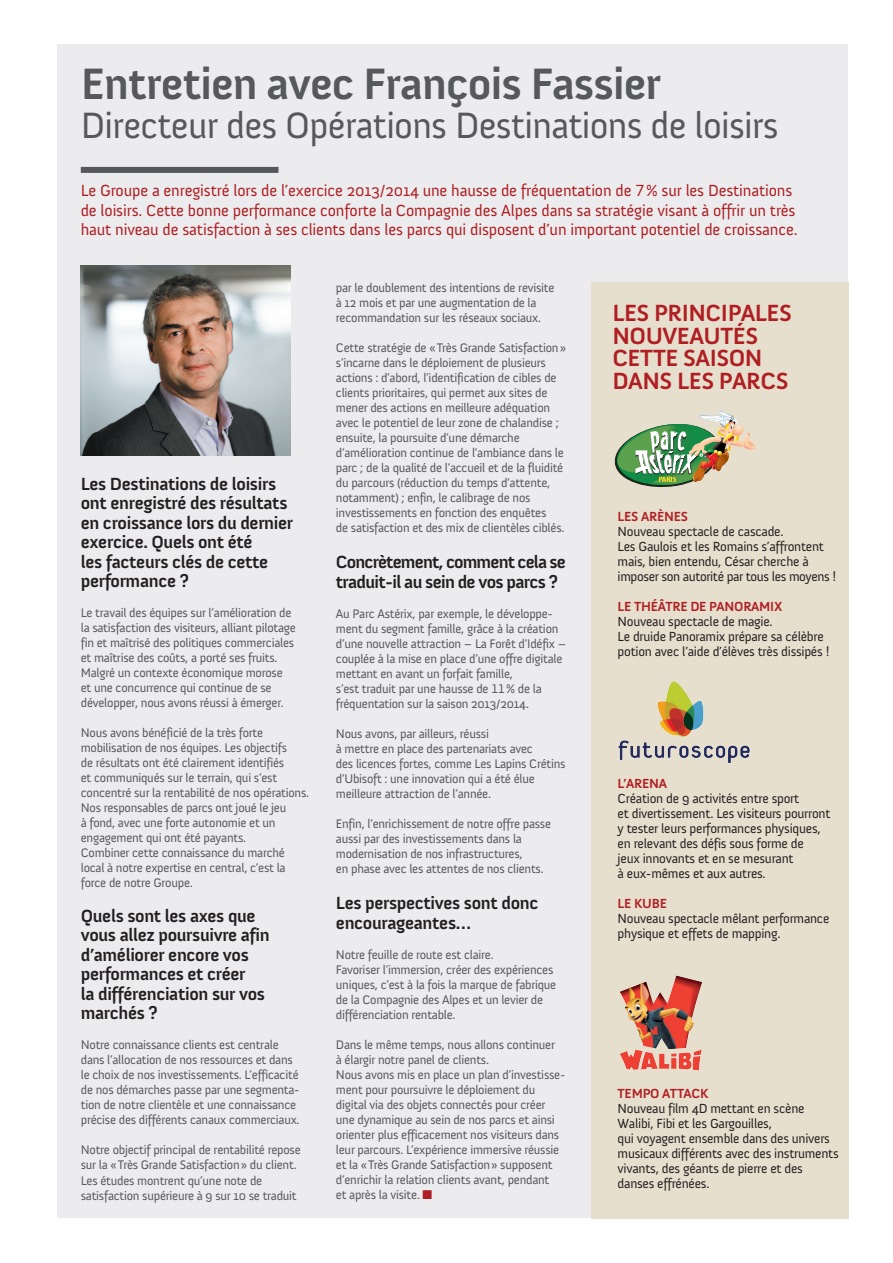
<style>
.page{position:relative;width:893px;height:1263px;background:#fff}
.page>*{position:absolute;margin:0;border:0;box-sizing:border-box;transform-origin:0 0}
.t1{font:700 45px "Anivers";letter-spacing:-.02em;color:#57585a}
.t2{font:37.5px "Anivers";letter-spacing:-.02em;color:#57585a}
.t3{font:700 24px/22.5px "Anivers";letter-spacing:-.02em;color:#af1e22}
.t4{font:700 18px/19.5px "Anivers";letter-spacing:-.02em;color:#231f20}
.t5{font:700 18px/19.5px "Anivers";letter-spacing:-.05em;color:#231f20}
.t6{font:16.5px/19.5px "Anivers";letter-spacing:-.01em;color:#af1e22}
.t7{font:13.5px/15px "Anivers";letter-spacing:-.02em;color:#231f20}
.t8{font:700 13.5px "Anivers";letter-spacing:-.02em;color:#af1e22}
.t9{font:12.75px/15px "Anivers";letter-spacing:-.02em;color:#57585a}
.s1{color:#af1e22}
</style>
<div class="page">
<div style="left:57px;top:45px;width:791px;height:1173px;background:#ececee"></div>
<div style="left:591px;top:282px;width:257px;height:936px;background:#e7dfce"></div>
<img style="left:81px;top:266px;width:209px;height:189px">
<div style="left:81px;top:167px;width:198px;height:6px;background:#57585a"></div>
<img style="left:618px;top:681px;width:132px;height:82px">
<img style="left:614px;top:410px;width:142px;height:78px">
<img style="left:620px;top:975px;width:83px;height:96px">
<p class="t1" style="left:81px;top:59px;width:582px">Entretien avec François Fassier</p>
<p class="t2" style="left:81px;top:105px;width:699px">Directeur des Opérations Destinations de loisirs</p>
<p class="t6" style="left:81px;top:181px;width:718px">Le Groupe a enregistré lors de l’exercice 2013/2014 une hausse de fréquentation de 7% sur les Destinations de loisirs. Cette bonne performance conforte la Compagnie des Alpes dans sa stratégie visant à offrir un très haut niveau de satisfaction à ses clients dans les parcs qui disposent d’un important potentiel de croissance.</p>
<p class="t4" style="left:81px;top:474px;width:214px">Les Destinations de loisirs ont enregistré des résultats en croissance lors du dernier exercice. Quels ont été<br>les facteurs clés de cette performance ?</p>
<p class="t9" style="left:81px;top:606px;width:217px">Le travail des équipes sur l’amélioration de la satisfaction des visiteurs, alliant pilotage fin et maîtrisé des politiques commerciales et maîtrise des coûts, a porté ses fruits.<br>Malgré un contexte économique morose et une concurrence qui continue de se développer, nous avons réussi à émerger.</p>
<p class="t9" style="left:81px;top:726px;width:230px">Nous avons bénéficié de la très forte mobilisation de nos équipes. Les objectifs<br>de résultats ont été clairement identifiés<br>et communiqués sur le terrain, qui s’est concentré sur la rentabilité de nos opérations.<br>Nos responsables de parcs ont joué le jeu<br>à fond, avec une forte autonomie et un engagement qui ont été payants.<br>Combiner cette connaissance du marché local à notre expertise en central, c’est la force de notre Groupe.</p>
<p class="t4" style="left:81px;top:906px;width:191px">Quels sont les axes que vous allez poursuivre afin d’améliorer encore vos performances et créer<br>la différenciation sur vos marchés ?</p>
<p class="t9" style="left:81px;top:1038px;width:220px">Notre connaissance clients est centrale dans l’allocation de nos ressources et dans le choix de nos investissements. L’efficacité de nos démarches passe par une segmenta&shy;tion de notre clientèle et une connaissance précise des différents canaux commerciaux.</p>
<p class="t9" style="left:81px;top:1143px;width:222px">Notre objectif principal de rentabilité repose sur la «Très Grande Satisfaction» du client.<br>Les études montrent qu’une note de satisfaction supérieure à 9 sur 10 se traduit</p>
<p class="t9" style="left:336px;top:281px;width:220px">par le doublement des intentions de revisite à 12 mois et par une augmentation de la recommandation sur les réseaux sociaux.</p>
<p class="t9" style="left:336px;top:341px;width:232px">Cette stratégie de «Très Grande Satisfaction» s’incarne dans le déploiement de plusieurs actions : d’abord, l’identification de cibles de clients prioritaires, qui permet aux sites de mener des actions en meilleure adéquation avec le potentiel de leur zone de chalandise ; ensuite, la poursuite d’une démarche d’amélioration continue de l’ambiance dans le parc ; de la qualité de l’accueil et de la fluidité du parcours (réduction du temps d’attente, notamment) ; enfin, le calibrage de nos investissements en fonction des enquêtes<br>de satisfaction et des mix de clientèles ciblés.</p>
<p class="t5" style="left:336px;top:553px;width:232px">Concrètement, comment cela se traduit-il au sein de vos parcs ?</p>
<p class="t9" style="left:336px;top:606px;width:232px">Au Parc Astérix, par exemple, le développe&shy;ment du segment famille, grâce à la création d’une nouvelle attraction – La Forêt d’Idéfix – couplée à la mise en place d’une offre digitale mettant en avant un forfait famille,<br>s’est traduit par une hausse de 11% de la fréquentation sur la saison 2013/2014.</p>
<p class="t9" style="left:336px;top:726px;width:231px">Nous avons, par ailleurs, réussi<br>à mettre en place des partenariats avec<br>des licences fortes, comme Les Lapins Crétins d’Ubisoft : une innovation qui a été élue meilleure attraction de l’année.</p>
<p class="t9" style="left:336px;top:816px;width:217px">Enfin, l’enrichissement de notre offre passe aussi par des investissements dans la modernisation de nos infrastructures,<br>en phase avec les attentes de nos clients.</p>
<p class="t4" style="left:336px;top:893px;width:204px">Les perspectives sont donc encourageantes…</p>
<p class="t9" style="left:336px;top:947px;width:222px">Notre feuille de route est claire.<br>Favoriser l’immersion, créer des expériences uniques, c’est à la fois la marque de fabrique de la Compagnie des Alpes et un levier de différenciation rentable.</p>
<p class="t9" style="left:336px;top:1037px;width:221px">Dans le même temps, nous allons continuer à élargir notre panel de clients.</p>
<p class="t9" style="left:336px;top:1067px;width:231px">Nous avons mis en place un plan d’investisse&shy;ment pour poursuivre le déploiement du</p>
<p class="t9" style="left:336px;top:1097px;width:211px">digital via des objets connectés pour créer</p>
<p class="t9" style="left:336px;top:1112px;width:225px">une dynamique au sein de nos parcs et ainsi orienter plus efficacement nos visiteurs dans leur parcours. L’expérience immersive réussie et la «Très Grande Satisfaction» supposent d’enrichir la relation clients avant, pendant</p>
<p class="t9" style="left:336px;top:1187px;width:98px">et après la visite. <span class="s1">■</span></p>
<p class="t3" style="left:612px;top:302px;width:181px">LES PRINCIPALES<br>NOUVEAUTÉS<br>CETTE SAISON<br>DANS LES PARCS</p>
<p class="t8" style="left:618px;top:509px;width:72px">LES ARÈNES</p>
<p class="t7" style="left:618px;top:524px;width:220px">Nouveau spectacle de cascade.<br>Les Gaulois et les Romains s’affrontent mais, bien entendu, César cherche à imposer son autorité par tous les moyens !</p>
<p class="t8" style="left:618px;top:599px;width:166px">LE THÉÂTRE DE PANORAMIX</p>
<p class="t7" style="left:618px;top:614px;width:213px">Nouveau spectacle de magie.<br>Le druide Panoramix prépare sa célèbre potion avec l’aide d’élèves très dissipés !</p>
<p class="t8" style="left:618px;top:776px;width:51px">L’ARENA</p>
<p class="t7" style="left:618px;top:791px;width:214px">Création de 9 activités entre sport<br>et divertissement. Les visiteurs pourront y tester leurs performances physiques, en relevant des défis sous forme de<br>jeux innovants et en se mesurant<br>à eux-mêmes et aux autres.</p>
<p class="t8" style="left:618px;top:896px;width:51px">LE KUBE</p>
<p class="t7" style="left:618px;top:911px;width:213px">Nouveau spectacle mêlant performance physique et effets de mapping.</p>
<p class="t8" style="left:618px;top:1086px;width:92px">TEMPO ATTACK</p>
<p class="t7" style="left:618px;top:1101px;width:223px">Nouveau film 4D mettant en scène Walibi, Fibi et les Gargouilles,<br>qui voyagent ensemble dans des univers musicaux différents avec des instruments vivants, des géants de pierre et des danses effrénées.</p>
</div>
